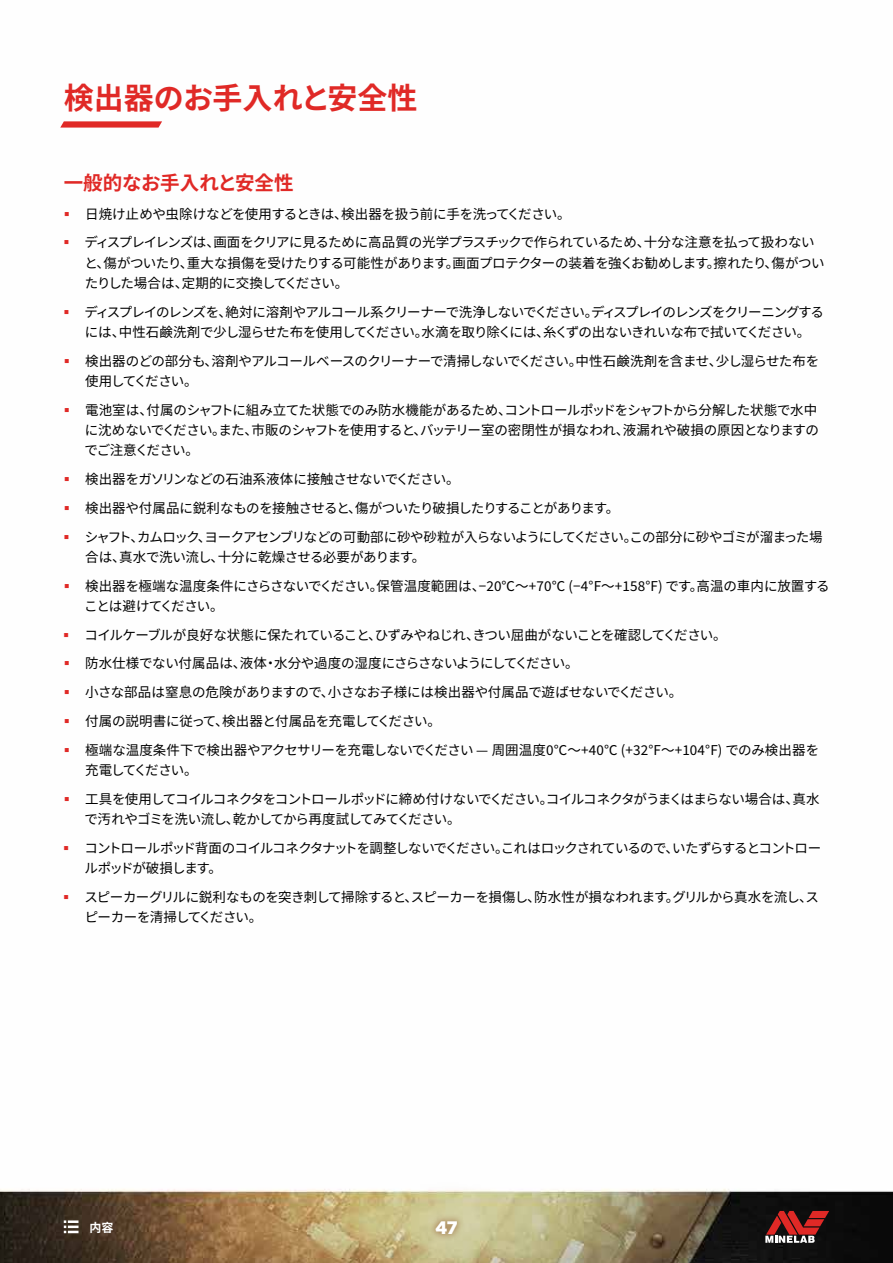
<style>
.page{position:relative;width:893px;height:1263px;background:#fff}
.page>*{position:absolute;margin:0;border:0;box-sizing:border-box;transform-origin:0 0}
.t1{font:700 30px "Noto Sans JP";color:#e02926}
.t2{font:700 19.5px "Noto Sans JP";color:#e02926}
.t3{font:900 18px "Industry";color:#fff}
.t4{font:13.5px/28.8px "Noto Sans JP";letter-spacing:-.04em;color:#000}
.t5{font:13.5px/28.8px "Noto Sans JP";letter-spacing:-.02em;color:#000}
.t6{font:13.5px/20.2px "Noto Sans JP";letter-spacing:-.065em;color:#000}
.t7{font:13.5px/28.8px "Noto Sans JP";letter-spacing:-.005em;color:#000}
.t8{font:13.5px/28.8px "Noto Sans JP";letter-spacing:-.07em;color:#000}
.t9{font:700 12px "Noto Sans JP";color:#fff}
</style>
<div class="page">
<img style="left:0;top:1189px;width:893px;height:74px">
<svg style="left:64px;top:1220px;width:15px;height:13px"></svg>
<svg style="left:60px;top:121px;width:102px;height:7px"></svg>
<svg style="left:397px;top:1189px;width:100px;height:74px;background:#ccc594"></svg>
<svg style="left:428px;top:1214px;width:36px;height:27px"></svg>
<svg style="left:765px;top:1211px;width:64px;height:32px;background:#7d3332"></svg>
<h1 class="t1" style="left:64px;top:81px;width:355px">検出器のお手入れと安全性</h1>
<h2 class="t2" style="left:64px;top:172px;width:231px">一般的なお手入れと安全性</h2>
<p class="t4" style="left:85px;top:200px;width:732px">日焼け止めや虫除けなどを使用するときは、検出器を扱う前に手を洗ってください。<br>ディスプレイレンズは、画面をクリアに見るために高品質の光学プラスチックで作られているため、十分な注意を払って扱わない</p>
<p class="t4" style="left:85px;top:253px;width:741px;line-height:20.2px">と、傷がついたり、重大な損傷を受けたりする可能性があります。画面プロテクターの装着を強くお勧めします。擦れたり、傷がついたりした場合は、定期的に交換してください。</p>
<p class="t6" style="left:85px;top:302px;width:741px">ディスプレイのレンズを、絶対に溶剤やアルコール系クリーナーで洗浄しないでください。ディスプレイのレンズをクリーニングするには、中性石鹸洗剤で少し湿らせた布を使用してください。水滴を取り除くには、糸くずの出ないきれいな布で拭いてください。</p>
<p class="t4" style="left:85px;top:351px;width:736px;line-height:20.2px">検出器のどの部分も、溶剤やアルコールベースのクリーナーで清掃しないでください。中性石鹸洗剤を含ませ、少し湿らせた布を使用してください。</p>
<p class="t4" style="left:85px;top:400px;width:736px;line-height:20.2px">電池室は、付属のシャフトに組み立てた状態でのみ防水機能があるため、コントロールポッドをシャフトから分解した状態で水中に沈めないでください。また、市販のシャフトを使用すると、バッテリー室の密閉性が損なわれ、液漏れや破損の原因となりますのでご注意ください。</p>
<p class="t4" style="left:85px;top:465px;width:739px">検出器をガソリンなどの石油系液体に接触させないでください。<br>検出器や付属品に鋭利なものを接触させると、傷がついたり破損したりすることがあります。<br>シャフト、カムロック、ヨークアセンブリなどの可動部に砂や砂粒が入らないようにしてください。この部分に砂やゴミが溜まった場</p>
<p class="t7" style="left:85px;top:543px;width:746px">合は、真水で洗い流し、十分に乾燥させる必要があります。<br>検出器を極端な温度条件にさらさないでください。保管温度範囲は、−20℃～+70℃ (−4°F～+158°F) です。高温の車内に放置する</p>
<p class="t5" style="left:84px;top:592px;width:737px">ことは避けてください。<br>コイルケーブルが良好な状態に保たれていること、ひずみやねじれ、きつい屈曲がないことを確認してください。<br>防水仕様でない付属品は、液体・水分や過度の湿度にさらさないようにしてください。<br>小さな部品は窒息の危険がありますので、小さなお子様には検出器や付属品で遊ばせないでください。<br>付属の説明書に従って、検出器と付属品を充電してください。<br>極端な温度条件下で検出器やアクセサリーを充電しないでください — 周囲温度0℃〜+40℃ (+32°F～+104°F) でのみ検出器を</p>
<p class="t8" style="left:85px;top:756px;width:736px">充電してください。<br>工具を使用してコイルコネクタをコントロールポッドに締め付けないでください。コイルコネクタがうまくはまらない場合は、真水</p>
<p class="t6" style="left:84px;top:805px;width:739px;line-height:28.8px">で汚れやゴミを洗い流し、乾かしてから再度試してみてください。<br>コントロールポッド背面のコイルコネクタナットを調整しないでください。これはロックされているので、いたずらするとコントロー</p>
<p class="t4" style="left:84px;top:854px;width:736px">ルポッドが破損します。<br>スピーカーグリルに鋭利なものを突き刺して掃除すると、スピーカーを損傷し、防水性が損なわれます。グリルから真水を流し、ス</p>
<p class="t4" style="left:85px;top:903px;width:179px">ピーカーを清掃してください。</p>
<p class="t9" style="left:90px;top:1220px;width:25px">内容</p>
<h3 class="t3" style="left:435px;top:1217px;width:24px">47</h3>
</div>
